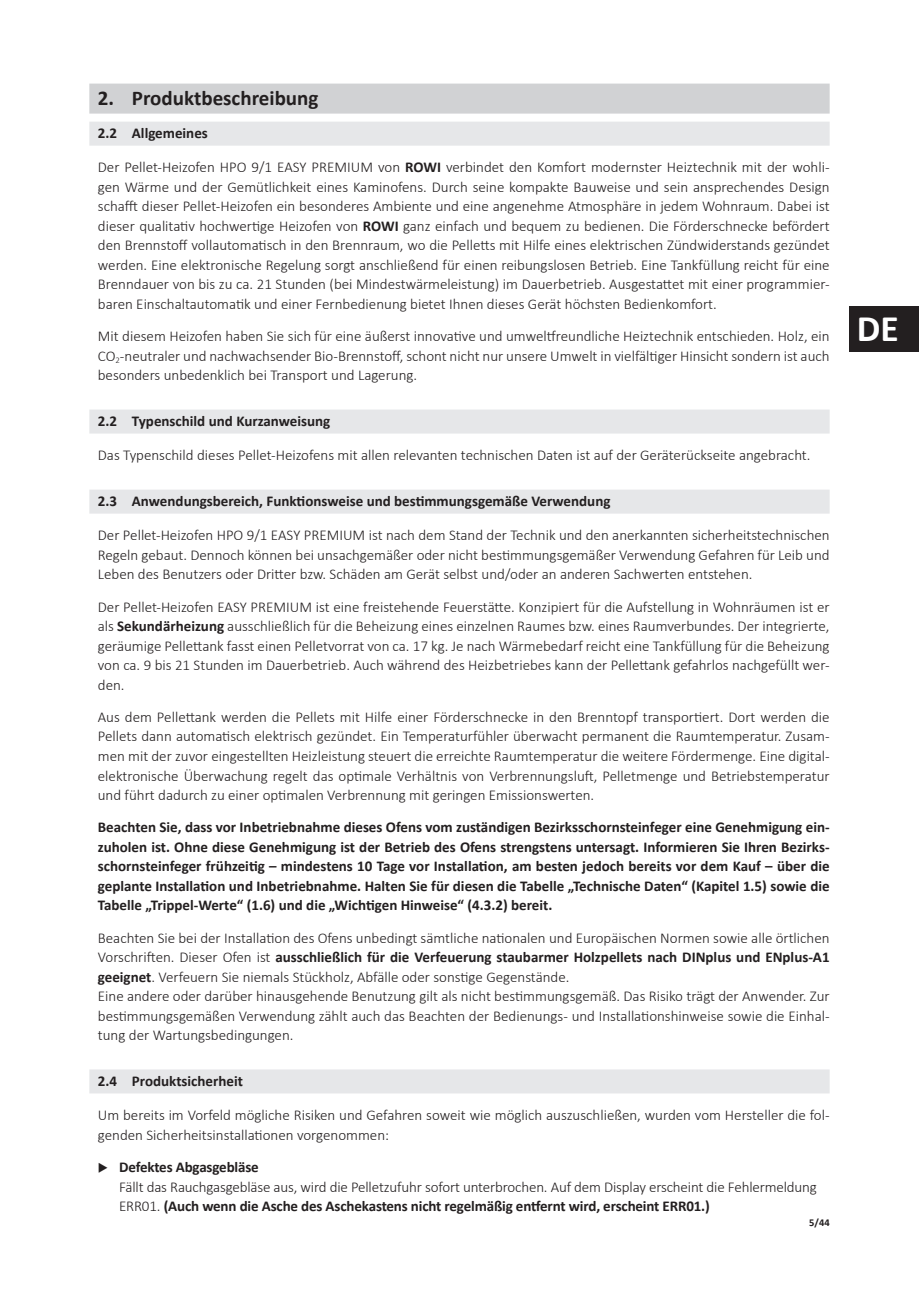
<style>
.page{position:relative;width:919px;height:1289px;background:#fff}
.page>*{position:absolute;margin:0;border:0;box-sizing:border-box;transform-origin:0 0}
.t1{font:700 37.5px "Calibri";color:#fff}
.t2{font:700 21px "Calibri";color:#231f20}
.t3{font:300 15px/19.5px "Calibri";color:#231f20;text-align:justify}
.t4{font:700 15px/19.5px "Calibri";color:#231f20;text-align:justify}
.t5{font:700 10.5px "Calibri";color:#231f20}
.s1{font-weight:700}
</style>
<div class="page">
<div style="left:849px;top:307px;width:69px;height:45px;background:#231f20"></div>
<div style="left:89px;top:84px;width:740px;height:30px;background:#d1d2d4"></div>
<div style="left:89px;top:122px;width:740px;height:24px;background:#e6e7e9"></div>
<div style="left:89px;top:409px;width:740px;height:24px;background:#e6e7e9"></div>
<div style="left:89px;top:489px;width:740px;height:24px;background:#e6e7e9"></div>
<div style="left:89px;top:1069px;width:740px;height:24px;background:#e6e7e9"></div>
<h2 class="t2" style="left:98px;top:83px;width:222px">2. Produktbeschreibung</h2>
<p class="t4" style="left:98px;top:123px;width:111px">2.2 Allgemeines</p>
<p class="t3" style="left:98px;top:157px;width:733px">Der Pellet-Heizofen HPO 9/1 EASY PREMIUM von <span class="s1">ROWI</span> verbindet den Komfort modernster Heiztechnik mit der wohli&shy;gen Wärme und der Gemütlichkeit eines Kaminofens. Durch seine kompakte Bauweise und sein ansprechendes Design schafft dieser Pellet-Heizofen ein besonderes Ambiente und eine angenehme Atmosphäre in jedem Wohnraum. Dabei ist dieser qualitativ hochwertige Heizofen von <span class="s1">ROWI</span> ganz einfach und bequem zu bedienen. Die Förderschnecke befördert den Brennstoff vollautomatisch in den Brennraum, wo die Pelletts mit Hilfe eines elektrischen Zündwiderstands gezündet werden. Eine elektronische Regelung sorgt anschließend für einen reibungslosen Betrieb. Eine Tankfüllung reicht für eine Brenndauer von bis zu ca. 21 Stunden (bei Mindestwärmeleistung) im Dauerbetrieb. Ausgestattet mit einer programmier&shy;baren Einschaltautomatik und einer Fernbedienung bietet Ihnen dieses Gerät höchsten Bedienkomfort.</p>
<p class="t3" style="left:98px;top:326px;width:733px">Mit diesem Heizofen haben Sie sich für eine äußerst innovative und umweltfreundliche Heiztechnik entschieden. Holz, ein CO<sub>2</sub>-neutraler und nachwachsender Bio-Brennstoff, schont nicht nur unsere Umwelt in vielfältiger Hinsicht sondern ist auch besonders unbedenklich bei Transport und Lagerung.</p>
<p class="t4" style="left:98px;top:411px;width:234px">2.2 Typenschild und Kurzanweisung</p>
<p class="t3" style="left:98px;top:445px;width:714px">Das Typenschild dieses Pellet-Heizofens mit allen relevanten technischen Daten ist auf der Geräterückseite angebracht.</p>
<p class="t4" style="left:98px;top:491px;width:514px">2.3 Anwendungsbereich, Funktionsweise und bestimmungsgemäße Verwendung</p>
<p class="t3" style="left:98px;top:525px;width:733px">Der Pellet-Heizofen HPO 9/1 EASY PREMIUM ist nach dem Stand der Technik und den anerkannten sicherheitstechnischen Regeln gebaut. Dennoch können bei unsachgemäßer oder nicht bestimmungsgemäßer Verwendung Gefahren für Leib und Leben des Benutzers oder Dritter bzw. Schäden am Gerät selbst und/oder an anderen Sachwerten entstehen.</p>
<p class="t3" style="left:98px;top:596px;width:733px">Der Pellet-Heizofen EASY PREMIUM ist eine freistehende Feuerstätte. Konzipiert für die Aufstellung in Wohnräumen ist er als <span class="s1">Sekundärheizung</span> ausschließlich für die Beheizung eines einzelnen Raumes bzw. eines Raumverbundes. Der integrierte, geräumige Pellettank fasst einen Pelletvorrat von ca. 17 kg. Je nach Wärmebedarf reicht eine Tankfüllung für die Beheizung von ca. 9 bis 21 Stunden im Dauerbetrieb. Auch während des Heizbetriebes kann der Pellettank gefahrlos nachgefüllt wer&shy;den.</p>
<p class="t3" style="left:98px;top:707px;width:733px">Aus dem Pellettank werden die Pellets mit Hilfe einer Förderschnecke in den Brenntopf transportiert. Dort werden die Pellets dann automatisch elektrisch gezündet. Ein Temperaturfühler überwacht permanent die Raumtemperatur. Zusam&shy;men mit der zuvor eingestellten Heizleistung steuert die erreichte Raumtemperatur die weitere Fördermenge. Eine digital&shy;elektronische Überwachung regelt das optimale Verhältnis von Verbrennungsluft, Pelletmenge und Betriebstemperatur und führt dadurch zu einer optimalen Verbrennung mit geringen Emissionswerten.</p>
<p class="t4" style="left:98px;top:817px;width:733px">Beachten Sie, dass vor Inbetriebnahme dieses Ofens vom zuständigen Bezirksschornsteinfeger eine Genehmigung ein&shy;zuholen ist. Ohne diese Genehmigung ist der Betrieb des Ofens strengstens untersagt. Informieren Sie Ihren Bezirks&shy;schornsteinfeger frühzeitig – mindestens 10 Tage vor Installation, am besten jedoch bereits vor dem Kauf – über die geplante Installation und Inbetriebnahme. Halten Sie für diesen die Tabelle „Technische Daten“ (Kapitel 1.5) sowie die Tabelle „Trippel-Werte“ (1.6) und die „Wichtigen Hinweise“ (4.3.2) bereit.</p>
<p class="t3" style="left:98px;top:927px;width:733px;text-align:left">Beachten Sie bei der Installation des Ofens unbedingt sämtliche nationalen und Europäischen Normen sowie alle örtlichen Vorschriften. Dieser Ofen ist <span class="s1">ausschließlich für die Verfeuerung staubarmer Holzpellets nach DINplus und ENplus-A1 geeignet</span>. Verfeuern Sie niemals Stückholz, Abfälle oder sonstige Gegenstände.<br>Eine andere oder darüber hinausgehende Benutzung gilt als nicht bestimmungsgemäß. Das Risiko trägt der Anwender. Zur bestimmungsgemäßen Verwendung zählt auch das Beachten der Bedienungs- und Installationshinweise sowie die Einhal&shy;tung der Wartungsbedingungen.</p>
<p class="t4" style="left:98px;top:1070px;width:147px">2.4 Produktsicherheit</p>
<p class="t3" style="left:98px;top:1105px;width:733px">Um bereits im Vorfeld mögliche Risiken und Gefahren soweit wie möglich auszuschließen, wurden vom Hersteller die fol&shy;genden Sicherheitsinstallationen vorgenommen:</p>
<p class="t4" style="left:119px;top:1156px;width:141px">Defektes Abgasgebläse</p>
<p class="t3" style="left:119px;top:1176px;width:699px">Fällt das Rauchgasgebläse aus, wird die Pelletzufuhr sofort unterbrochen. Auf dem Display erscheint die Fehlermeldung<br>ERR01. <span class="s1">(Auch wenn die Asche des Aschekastens nicht regelmäßig entfernt wird, erscheint ERR01.)</span></p>
<p class="t5" style="left:809px;top:1214px;width:22px">5/44</p>
<h1 class="t1" style="left:856px;top:302px;width:43px">DE</h1>
</div>
